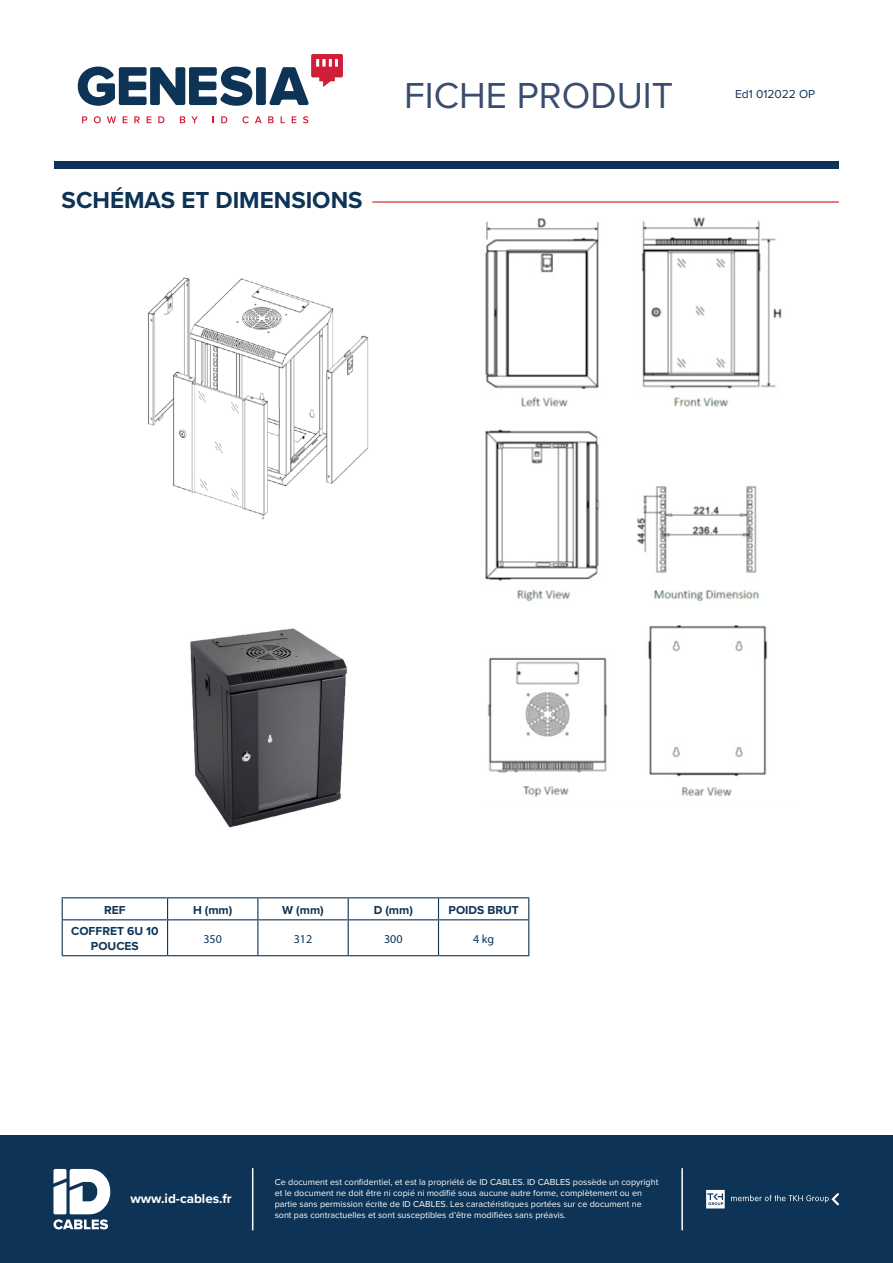
<style>
.page{position:relative;width:893px;height:1263px;background:#fff}
.page>*{position:absolute;margin:0;border:0;box-sizing:border-box;transform-origin:0 0}
.t1{font:37.5px "Proxima Nova";color:#3a4d6c}
.t2{font:700 24px "Proxima Nova";color:#0d3356}
.t3{font:700 13.5px "Proxima Nova";color:#fff}
.t4{font:700 12px/14.4px "Proxima Nova";color:#0d3356;text-align:center}
.t5{font:12px "Myriad Pro";color:#0d3356}
.t6{font:12px "Proxima Nova";color:#0d3356}
.t7{font:9px/10.8px "Proxima Nova";color:#fff}
</style>
<div class="page">
<div style="left:0;top:1135px;width:893px;height:128px;background:#0d3356"></div>
<svg style="left:731px;top:1193px;width:108px;height:12px"></svg>
<svg style="left:706px;top:1190px;width:19px;height:18px"></svg>
<hr style="left:252px;top:1168px;width:1px;height:62px;background:#fff">
<hr style="left:681px;top:1168px;width:2px;height:62px;background:#fff">
<div style="left:54px;top:161px;width:785px;height:8px;background:#0d3356"></div>
<svg style="left:53px;top:1169px;width:57px;height:60px"></svg>
<svg style="left:78px;top:67px;width:174px;height:39px"></svg>
<div style="left:256px;top:67px;width:10px;height:38px;background:#0d3356;border-radius:2px"></div>
<svg style="left:82px;top:116px;width:5px;height:7px"></svg>
<svg style="left:94px;top:116px;width:7px;height:7px"></svg>
<svg style="left:107px;top:116px;width:9px;height:7px"></svg>
<svg style="left:123px;top:116px;width:4px;height:7px"></svg>
<svg style="left:134px;top:116px;width:6px;height:7px"></svg>
<svg style="left:147px;top:116px;width:4px;height:7px"></svg>
<svg style="left:158px;top:116px;width:6px;height:7px"></svg>
<svg style="left:180px;top:116px;width:5px;height:7px"></svg>
<svg style="left:191px;top:116px;width:7px;height:7px"></svg>
<svg style="left:221px;top:116px;width:6px;height:7px"></svg>
<svg style="left:242px;top:116px;width:7px;height:7px"></svg>
<svg style="left:255px;top:116px;width:7px;height:7px"></svg>
<svg style="left:268px;top:116px;width:6px;height:7px"></svg>
<svg style="left:292px;top:116px;width:4px;height:7px"></svg>
<svg style="left:303px;top:116px;width:5px;height:7px"></svg>
<svg style="left:258px;top:54px;width:85px;height:52px"></svg>
<hr style="left:372px;top:201px;width:467px;height:2px;background:#d95653">
<hr style="left:62px;top:897px;width:106px;height:1px;background:#0d3356">
<svg style="left:62px;top:898px;width:1px;height:21px"></svg>
<hr style="left:168px;top:897px;width:90px;height:1px;background:#0d3356">
<svg style="left:167px;top:898px;width:1px;height:21px"></svg>
<hr style="left:258px;top:897px;width:90px;height:1px;background:#0d3356">
<svg style="left:257px;top:898px;width:1px;height:21px"></svg>
<hr style="left:348px;top:897px;width:90px;height:1px;background:#0d3356">
<svg style="left:348px;top:898px;width:1px;height:21px"></svg>
<hr style="left:438px;top:897px;width:91px;height:1px;background:#0d3356">
<svg style="left:438px;top:898px;width:1px;height:21px"></svg>
<svg style="left:528px;top:898px;width:1px;height:21px"></svg>
<hr style="left:62px;top:919px;width:106px;height:1px;background:#0d3356">
<hr style="left:62px;top:920px;width:1px;height:35px;background:#0d3356">
<hr style="left:168px;top:919px;width:90px;height:1px;background:#0d3356">
<hr style="left:167px;top:920px;width:1px;height:35px;background:#0d3356">
<hr style="left:258px;top:919px;width:90px;height:1px;background:#0d3356">
<hr style="left:257px;top:920px;width:1px;height:35px;background:#0d3356">
<hr style="left:348px;top:919px;width:90px;height:1px;background:#0d3356">
<hr style="left:348px;top:920px;width:1px;height:35px;background:#0d3356">
<hr style="left:438px;top:919px;width:91px;height:1px;background:#0d3356">
<hr style="left:438px;top:920px;width:1px;height:35px;background:#0d3356">
<hr style="left:528px;top:920px;width:1px;height:35px;background:#0d3356">
<hr style="left:62px;top:955px;width:106px;height:1px;background:#0d3356">
<hr style="left:168px;top:955px;width:90px;height:1px;background:#0d3356">
<hr style="left:258px;top:955px;width:90px;height:1px;background:#0d3356">
<hr style="left:348px;top:955px;width:90px;height:1px;background:#0d3356">
<hr style="left:438px;top:955px;width:91px;height:1px;background:#0d3356">
<img style="left:148px;top:277px;width:221px;height:243px">
<img style="left:485px;top:217px;width:297px;height:580px">
<img style="left:190px;top:628px;width:157px;height:200px">
<p class="t2" style="left:62px;top:182px;width:302px">SCHÉMAS ET DIMENSIONS</p>
<h1 class="t1" style="left:404px;top:67px;width:270px">FICHE PRODUIT</h1>
<h3 class="t6" style="left:735px;top:85px;width:82px">Ed1 012022 OP</h3>
<p class="t4" style="left:104px;top:902px;width:23px">REF</p>
<p class="t4" style="left:193px;top:902px;width:41px">H (mm)</p>
<p class="t4" style="left:282px;top:902px;width:43px">W (mm)</p>
<p class="t4" style="left:374px;top:902px;width:41px">D (mm)</p>
<p class="t4" style="left:449px;top:902px;width:72px">POIDS BRUT</p>
<p class="t4" style="left:71px;top:924px;width:89px">COFFRET 6U 10<br>POUCES</p>
<p class="t5" style="left:203px;top:931px;width:20px">350</p>
<p class="t5" style="left:294px;top:931px;width:20px">312</p>
<p class="t5" style="left:384px;top:931px;width:20px">300</p>
<p class="t5" style="left:473px;top:931px;width:23px">4 kg</p>
<h3 class="t3" style="left:131px;top:1188px;width:103px">www.id-cables.fr</h3>
<p class="t7" style="left:275px;top:1176px;width:385px">Ce document est confidentiel, et est la propriété de ID CABLES. ID CABLES possède un copyright et le document ne doit être ni copié ni modifié sous aucune autre forme, complètement ou en partie sans permission écrite de ID CABLES. Les caractéristiques portées sur ce document ne sont pas contractuelles et sont susceptibles d’être modifiées sans préavis.</p>
</div>
